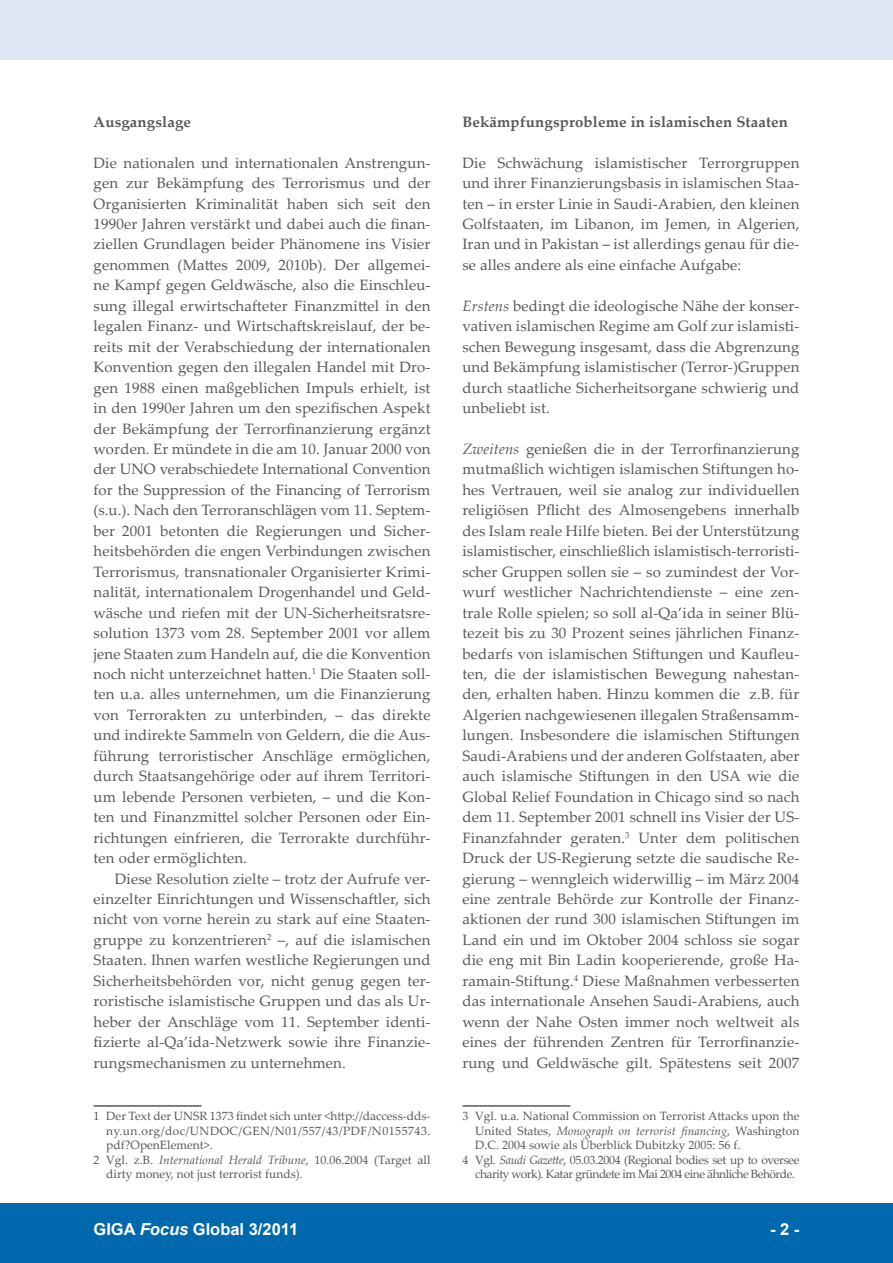
<style>
.page{position:relative;width:893px;height:1263px;background:#fff}
.page>*{position:absolute;margin:0;border:0;box-sizing:border-box;transform-origin:0 0}
.t1{font:700 16.5px "Arial";color:#fff}
.t2{font:15px/20.4px "Palatino Linotype";letter-spacing:.01em;color:#57585a;text-align:justify}
.t3{font:700 15px "Palatino Linotype";letter-spacing:.01em;color:#57585a}
.t4{font:12px/14.4px "Palatino Linotype";letter-spacing:-.03em;color:#57585a}
.t5{font:12px/14.4px "Palatino Linotype";color:#57585a}
.s1{font-style:italic}
</style>
<div class="page">
<div style="left:0;top:1203px;width:893px;height:60px;background:#0068ac"></div>
<div style="left:0;top:0;width:893px;height:60px;background:#dfe8f4"></div>
<hr style="left:94px;top:1105px;width:108px;height:2px;background:#57585a">
<hr style="left:462px;top:1105px;width:108px;height:2px;background:#57585a">
<p class="t3" style="left:94px;top:111px;width:99px">Ausgangslage</p>
<p class="t2" style="left:94px;top:152px;width:339px">Die nationalen und internationalen Anstrengun&shy;gen zur Bekämpfung des Terrorismus und der Organisierten Kriminalität haben sich seit den 1990er Jahren verstärkt und dabei auch die finan&shy;ziellen Grundlagen beider Phänomene ins Visier genommen (Mattes 2009, 2010b). Der allgemei&shy;ne Kampf gegen Geldwäsche, also die Einschleu&shy;sung illegal erwirtschafteter Finanzmittel in den legalen Finanz- und Wirtschaftskreislauf, der be&shy;reits mit der Verabschiedung der internationalen Konvention gegen den illegalen Handel mit Dro&shy;gen 1988 einen maßgeblichen Impuls erhielt, ist in den 1990er Jahren um den spezifischen Aspekt der Bekämpfung der Terrorfinanzierung ergänzt worden. Er mündete in die am 10. Januar 2000 von der UNO verabschiedete International Convention for the Suppression of the Financing of Terrorism (s.u.). Nach den Terroranschlägen vom 11. Septem&shy;ber 2001 betonten die Regierungen und Sicher&shy;heitsbehörden die engen Verbindungen zwischen Terrorismus, transnationaler Organisierter Krimi&shy;nalität, internationalem Drogenhandel und Geld&shy;wäsche und riefen mit der UN-Sicherheitsratsre&shy;solution 1373 vom 28. September 2001 vor allem jene Staaten zum Handeln auf, die die Konvention noch nicht unterzeichnet hatten. Die Staaten soll&shy;ten u.a. alles unternehmen, um die Finanzierung von Terrorakten zu unterbinden, – das direkte und indirekte Sammeln von Geldern, die die Aus&shy;führung terroristischer Anschläge ermöglichen, durch Staatsangehörige oder auf ihrem Territori&shy;um lebende Personen verbieten, – und die Kon&shy;ten und Finanzmittel solcher Personen oder Ein&shy;richtungen einfrieren, die Terrorakte durchführ&shy;ten oder ermöglichten.</p>
<p class="t2" style="left:94px;top:868px;width:338px;text-indent:21px">Diese Resolution zielte – trotz der Aufrufe ver&shy;einzelter Einrichtungen und Wissenschaftler, sich nicht von vorne herein zu stark auf eine Staaten&shy;gruppe zu konzentrieren –, auf die islamischen Staaten. Ihnen warfen westliche Regierungen und Sicherheitsbehörden vor, nicht genug gegen ter&shy;roristische islamistische Gruppen und das als Ur&shy;heber der Anschläge vom 11. September identi&shy;fizierte al-Qa’ida-Netzwerk sowie ihre Finanzie&shy;rungsmechanismen zu unternehmen.</p>
<p class="t5" style="left:106px;top:1108px;width:326px">Der Text der UNSR 1373 findet sich unter &lt;http://daccess-dds&shy;ny.un.org/doc/UNDOC/GEN/N01/557/43/PDF/N0155743. pdf?OpenElement&gt;.<br>Vgl. z.B. <span class="s1">International Herald Tribune</span>, 10.06.2004 (Target all dirty money, not just terrorist funds).</p>
<p class="t3" style="left:462px;top:111px;width:327px">Bekämpfungsprobleme in islamischen Staaten</p>
<p class="t2" style="left:462px;top:152px;width:338px">Die Schwächung islamistischer Terrorgruppen und ihrer Finanzierungsbasis in islamischen Staa&shy;ten – in erster Linie in Saudi-Arabien, den kleinen Golfstaaten, im Libanon, im Jemen, in Algerien, Iran und in Pakistan – ist allerdings genau für die&shy;se alles andere als eine einfache Aufgabe:</p>
<p class="t2" style="left:462px;top:295px;width:338px"><span class="s1">Erstens</span> bedingt die ideologische Nähe der konser&shy;vativen islamischen Regime am Golf zur islamisti&shy;schen Bewegung insgesamt, dass die Abgrenzung und Bekämpfung islamistischer (Terror-)Gruppen durch staatliche Sicherheitsorgane schwierig und unbeliebt ist.</p>
<p class="t2" style="left:462px;top:438px;width:339px"><span class="s1">Zweitens</span> genießen die in der Terrorfinanzierung mutmaßlich wichtigen islamischen Stiftungen ho&shy;hes Vertrauen, weil sie analog zur individuellen religiösen Pflicht des Almosengebens innerhalb des Islam reale Hilfe bieten. Bei der Unterstützung islamistischer, einschließlich islamistisch-terroristi&shy;scher Gruppen sollen sie – so zumindest der Vor&shy;wurf westlicher Nachrichtendienste – eine zen&shy;trale Rolle spielen; so soll al-Qa’ida in seiner Blü&shy;tezeit bis zu 30 Prozent seines jährlichen Finanz&shy;bedarfs von islamischen Stiftungen und Kaufleu&shy;ten, die der islamistischen Bewegung nahestan&shy;den, erhalten haben. Hinzu kommen die z.B. für Algerien nachgewiesenen illegalen Straßensamm&shy;lungen. Insbesondere die islamischen Stiftungen Saudi-Arabiens und der anderen Golfstaaten, aber auch islamische Stiftungen in den USA wie die Global Relief Foundation in Chicago sind so nach dem 11. September 2001 schnell ins Visier der US-Finanzfahnder geraten. Unter dem politischen Druck der US-Regierung setzte die saudische Re&shy;gierung – wenngleich widerwillig – im März 2004 eine zentrale Behörde zur Kontrolle der Finanz&shy;aktionen der rund 300 islamischen Stiftungen im Land ein und im Oktober 2004 schloss sie sogar die eng mit Bin Ladin kooperierende, große Ha&shy;ramain-Stiftung. Diese Maßnahmen verbesserten das internationale Ansehen Saudi-Arabiens, auch wenn der Nahe Osten immer noch weltweit als eines der führenden Zentren für Terrorfinanzie&shy;rung und Geldwäsche gilt. Spätestens seit 2007</p>
<p class="t4" style="left:475px;top:1108px;width:326px">Vgl. u.a. National Commission on Terrorist Attacks upon the United States, <span class="s1">Monograph on terrorist financing</span>, Washington D.C. 2004 sowie als Überblick Dubitzky 2005: 56 f.<br>Vgl. <span class="s1">Saudi Gazette</span>, 05.03.2004 (Regional bodies set up to oversee charity work). Katar gründete im Mai 2004 eine ähnliche Behörde.</p>
<p class="t1" style="left:94px;top:1218px;width:206px">GIGA <span class="s1">Focus</span> Global 3/2011</p>
<p class="t1" style="left:770px;top:1218px;width:31px">- -</p>
</div>
